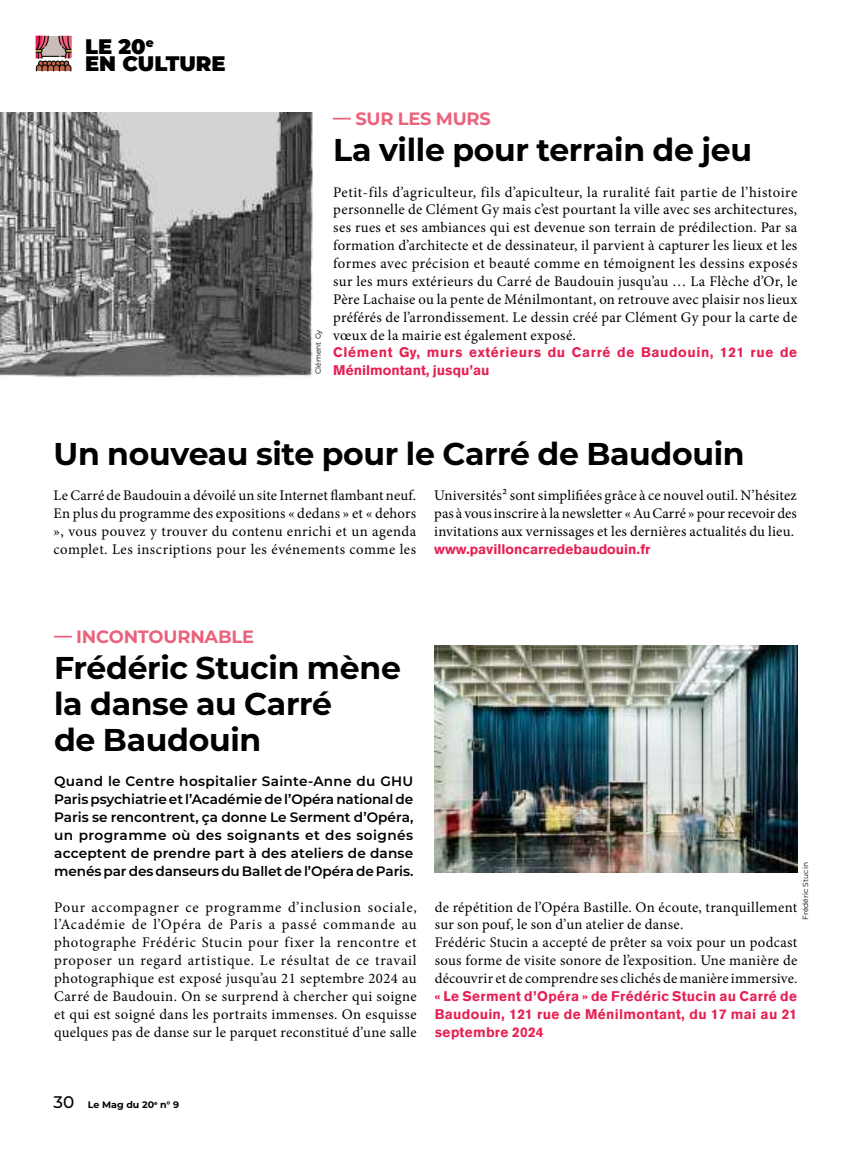
<style>
.page{position:relative;width:851px;height:1149px;background:#fff}
.page>*{position:absolute;margin:0;border:0;box-sizing:border-box;transform-origin:0 0}
.t1{font:700 31.5px/35.7px "Montserrat";letter-spacing:-.01em;color:#000}
.t2{font:900 21px/17.9px "Montserrat";color:#000}
.t3{font:700 17.85px "Montserrat";letter-spacing:-.01em;color:#eb627c}
.t4{font:14.7px/17.9px "Minion Pro";letter-spacing:.02em;color:#000;text-align:justify}
.t5{font:600 13.65px/17.9px "Montserrat";letter-spacing:-.01em;color:#000;text-align:justify}
.t6{font:900 13.65px/17.9px "Akzidenz Grotesk";letter-spacing:.02em;color:#e62154;text-align:justify}
.t7{font:900 13.65px/17.9px "Akzidenz Grotesk";letter-spacing:.045em;color:#e62154}
.t8{font:900 13.65px "Akzidenz Grotesk";color:#e62154}
.t9{font:700 9.45px "Montserrat";color:#000}
.t10{font:7.5px "Montserrat";letter-spacing:.01em;color:#000}
.s1{font-weight:500;font-size:16.8px}
</style>
<div class="page">
<svg style="left:36px;top:36px;width:35px;height:35px"></svg>
<img style="left:0;top:112px;width:313px;height:266px">
<img style="left:434px;top:645px;width:363px;height:227px">
<h2 class="t2" style="left:85px;top:36px;width:142px">LE 20<sup>e<br></sup>EN CULTURE</h2>
<p class="t10" style="left:313px;top:374px;width:47px;rotate:-90deg">Clément Gy</p>
<p class="t3" style="left:333px;top:106px;width:159px">— SUR LES MURS</p>
<h1 class="t1" style="left:333px;top:130px;width:420px">La ville pour terrain de jeu</h1>
<p class="t4" style="left:333px;top:183px;width:465px">Petit-fils d’agriculteur, fils d’apiculteur, la ruralité fait partie de l’histoire personnelle de Clément Gy mais c’est pourtant la ville avec ses architectures, ses rues et ses ambiances qui est devenue son terrain de prédilection. Par sa formation d’architecte et de dessinateur, il parvient à capturer les lieux et les formes avec précision et beauté comme en témoignent les dessins exposés sur les murs extérieurs du Carré de Baudouin jusqu’au … La Flèche d’Or, le Père Lachaise ou la pente de Ménilmontant, on retrouve avec plaisir nos lieux préférés de l’arrondissement. Le dessin créé par Clément Gy pour la carte de vœux de la mairie est également exposé.</p>
<p class="t7" style="left:333px;top:343px;width:465px">Clément Gy, murs extérieurs du Carré de Baudouin, 121 rue de<br>Ménilmontant, jusqu’au</p>
<h1 class="t1" style="left:54px;top:434px;width:692px">Un nouveau site pour le Carré de Baudouin</h1>
<p class="t4" style="left:54px;top:486px;width:364px">Le Carré de Baudouin a dévoilé un site Internet flambant neuf.<br>En plus du programme des expositions « dedans » et « dehors », vous pouvez y trouver du contenu enrichi et un agenda complet. Les inscriptions pour les événements comme les</p>
<p class="t4" style="left:434px;top:486px;width:364px">Universités² sont simplifiées grâce à ce nouvel outil. N’hésitez pas à vous inscrire à la newsletter « Au Carré » pour recevoir des invitations aux vernissages et les dernières actualités du lieu.</p>
<p class="t8" style="left:434px;top:541px;width:218px">www.pavilloncarredebaudouin.fr</p>
<p class="t3" style="left:54px;top:624px;width:201px">— INCONTOURNABLE</p>
<h1 class="t1" style="left:54px;top:648px;width:348px">Frédéric Stucin mène la danse au Carré<br>de Baudouin</h1>
<p class="t5" style="left:54px;top:771px;width:360px">Quand le Centre hospitalier Sainte-Anne du GHU Paris psychiatrie et l’Académie de l’Opéra national de Paris se rencontrent, ça donne Le Serment d’Opéra, un programme où des soignants et des soignés acceptent de prendre part à des ateliers de danse menés par des danseurs du Ballet de l’Opéra de Paris.</p>
<p class="t4" style="left:54px;top:897px;width:364px">Pour accompagner ce programme d’inclusion sociale, l’Académie de l’Opéra de Paris a passé commande au photographe Frédéric Stucin pour fixer la rencontre et proposer un regard artistique. Le résultat de ce travail photographique est exposé jusqu’au 21 septembre 2024 au Carré de Baudouin. On se surprend à chercher qui soigne et qui est soigné dans les portraits immenses. On esquisse quelques pas de danse sur le parquet reconstitué d’une salle</p>
<p class="t4" style="left:434px;top:897px;width:364px;text-align:left">de répétition de l’Opéra Bastille. On écoute, tranquillement sur son pouf, le son d’un atelier de danse.<br>Frédéric Stucin a accepté de prêter sa voix pour un podcast sous forme de visite sonore de l’exposition. Une manière de découvrir et de comprendre ses clichés de manière immersive.</p>
<p class="t10" style="left:800px;top:919px;width:59px;rotate:-90deg">Frédéric Stucin</p>
<p class="t6" style="left:434px;top:986px;width:364px">« Le Serment d’Opéra » de Frédéric Stucin au Carré de Baudouin, 121 rue de Ménilmontant, du 17 mai au 21 septembre 2024</p>
<p class="t9" style="left:54px;top:1097px;width:127px"><span class="s1">30</span> Le Mag du 20<sup>e</sup> n° 9</p>
</div>
